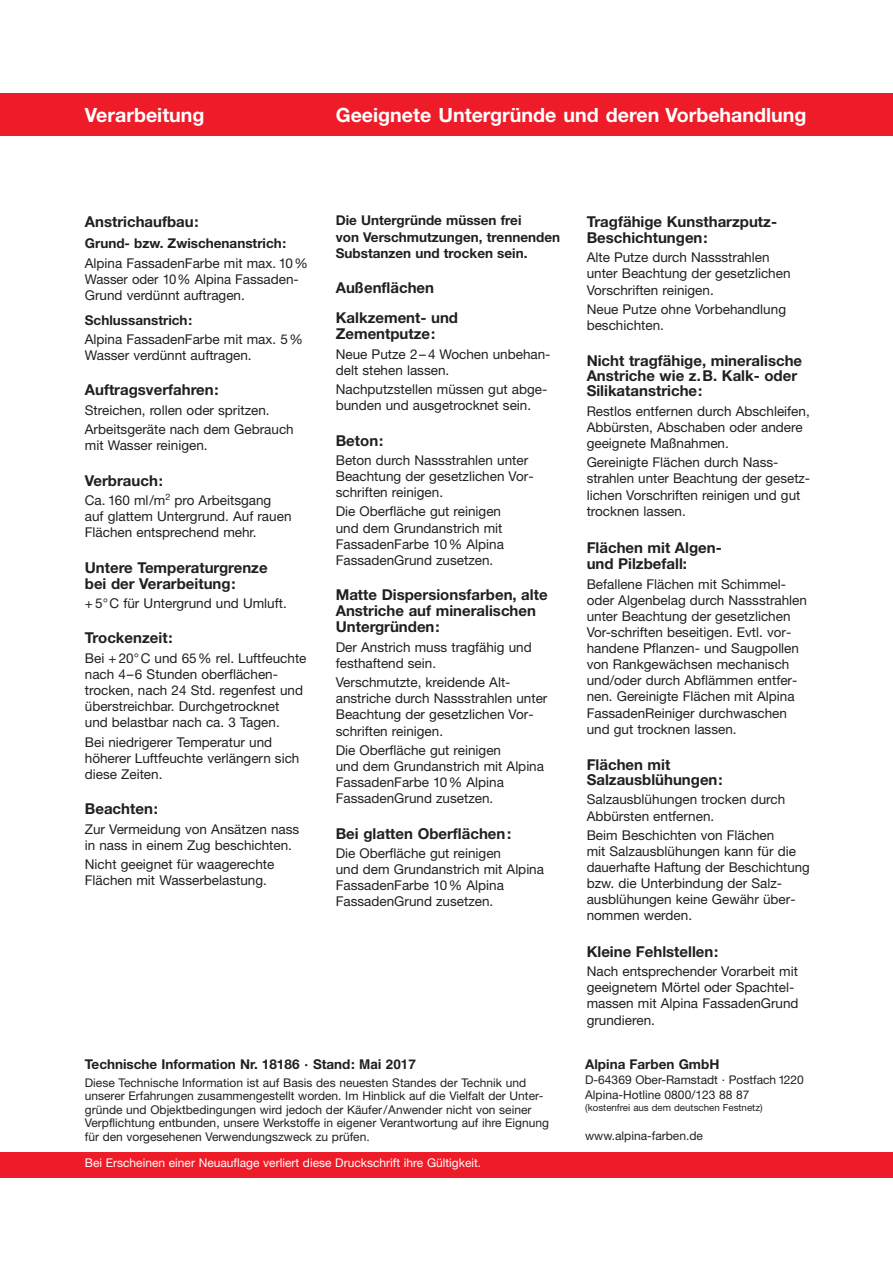
<style>
.page{position:relative;width:893px;height:1263px;background:#fff}
.page>*{position:absolute;margin:0;border:0;box-sizing:border-box;transform-origin:0 0}
.t1{font:700 19.65px "Helvetica Neue";color:#fff}
.t2{font:700 15px/16.2px "Helvetica Neue";color:#231f20}
.t3{font:13.5px/16px "Helvetica Neue LT Std";color:#231f20}
.t4{font:700 13.5px/16px "Helvetica Neue";color:#231f20}
.t5{font:12px/13.5px "Helvetica Neue";color:#231f20}
.t6{font:12px "Helvetica Neue";color:#fff}
.t7{font:12px "Helvetica Neue LT";color:#231f20}
.t8{font:9.75px "Helvetica Neue LT";color:#231f20}
.s1{font-family:"Helvetica LT"}
</style>
<div class="page">
<div style="left:0;top:1152px;width:892px;height:26px;background:#ee1c28"></div>
<div style="left:0;top:94px;width:892px;height:42px;background:#ee1c28"></div>
<h1 class="t1" style="left:85px;top:108px;width:121px">Verarbeitung</h1>
<h1 class="t1" style="left:336px;top:108px;width:472px">Geeignete Untergründe und deren Vorbehandlung</h1>
<p class="t2" style="left:85px;top:215px;width:115px">Anstrichaufbau:</p>
<p class="t4" style="left:85px;top:237px;width:203px">Grund- bzw. Zwischenanstrich:</p>
<p class="t3" style="left:85px;top:256px;width:225px">Alpina FassadenFarbe mit max. 10%<br>Wasser oder 10% Alpina Fassaden -<br>Grund verdünnt auftragen.</p>
<p class="t4" style="left:85px;top:313px;width:109px">Schlussanstrich:</p>
<p class="t3" style="left:85px;top:332px;width:220px">Alpina FassadenFarbe mit max. 5%<br>Wasser verdünnt auftragen.</p>
<p class="t2" style="left:85px;top:383px;width:135px">Auftragsverfahren:</p>
<p class="t3" style="left:85px;top:402px;width:210px;line-height:19.4px">Streichen, rollen oder spritzen.<br>Arbeitsgeräte nach dem Gebrauch</p>
<p class="t3" style="left:85px;top:439px;width:124px">mit Wasser reinigen.</p>
<p class="t2" style="left:85px;top:473px;width:80px">Verbrauch:</p>
<p class="t3" style="left:85px;top:493px;width:208px">Ca. 160 ml/m<sup>2</sup> pro Arbeitsgang auf glattem Untergrund. Auf rauen<br>Flächen entsprechend mehr.</p>
<p class="t2" style="left:85px;top:560px;width:184px">Untere Temperaturgrenze bei der Verarbeitung:</p>
<p class="t3" style="left:85px;top:597px;width:203px">+ 5°C für Untergrund und Umluft.</p>
<p class="t2" style="left:85px;top:631px;width:89px">Trockenzeit:</p>
<p class="t3" style="left:85px;top:651px;width:223px">Bei + 20°C und 65% rel. Luftfeuchte nach 4–6 Stunden oberflächen&shy;trocken, nach 24 Std. regenfest und überstreichbar. Durch ge trocknet<br>und belastbar nach ca. 3 Tagen.</p>
<p class="t3" style="left:85px;top:735px;width:216px">Bei niedrigerer Tempe ratur und höherer Luftfeuchte ver längern sich diese Zeiten.</p>
<p class="t2" style="left:85px;top:802px;width:75px">Beachten:</p>
<p class="t3" style="left:85px;top:822px;width:216px">Zur Vermeidung von Ansätzen nass in nass in einem Zug beschichten.</p>
<p class="t3" style="left:85px;top:858px;width:191px">Nicht geeignet für waagerechte<br>Flächen mit Wasserbelastung.</p>
<p class="t4" style="left:336px;top:214px;width:226px">Die Untergründe müssen frei<br>von Verschmutzungen, trennenden<br>Substanzen und trocken sein.</p>
<p class="t2" style="left:336px;top:274px;width:124px;line-height:30px">Außenflächen<br>Kalkzement- und</p>
<p class="t2" style="left:336px;top:327px;width:101px">Zementputze:</p>
<p class="t3" style="left:336px;top:347px;width:216px">Neue Putze 2– 4 Wochen unbehan&shy;delt stehen lassen.</p>
<p class="t3" style="left:336px;top:383px;width:213px">Nachputzstellen müssen gut abge&shy;bunden und ausgetrocknet sein.</p>
<p class="t2" style="left:336px;top:433px;width:49px">Beton:</p>
<p class="t3" style="left:336px;top:453px;width:199px">Beton durch Nassstrahlen unter<br>Beachtung der gesetzlichen Vor - schriften reinigen.</p>
<p class="t3" style="left:336px;top:505px;width:170px">Die Oberfläche gut reinigen und dem Grundanstrich mit<br>FassadenFarbe 10% Alpina<br>FassadenGrund zusetzen.</p>
<p class="t2" style="left:336px;top:588px;width:213px">Matte Dispersionsfarben, alte<br>Anstriche auf mineralischen<br>Untergründen:</p>
<p class="t3" style="left:336px;top:640px;width:198px">Der Anstrich muss tragfähig und fest haftend sein.</p>
<p class="t3" style="left:336px;top:676px;width:213px">Verschmutzte, kreidende Alt-<br>an striche durch Nassstrahlen unter<br>Be ach tung der gesetzlichen Vor - schriften reinigen.</p>
<p class="t3" style="left:336px;top:743px;width:210px">Die Oberfläche gut reinigen<br>und dem Grundanstrich mit Alpina<br>FassadenFarbe 10% Alpina<br>FassadenGrund zusetzen.</p>
<p class="t2" style="left:336px;top:827px;width:177px">Bei glatten Oberflächen:</p>
<p class="t3" style="left:336px;top:847px;width:210px">Die Oberfläche gut reinigen<br>und dem Grundanstrich mit Alpina<br>FassadenFarbe 10% Alpina<br>FassadenGrund zusetzen.</p>
<p class="t4" style="left:85px;top:1057px;width:332px">Technische Information Nr. 18186 · Stand: <span class="s1">Mai 2017</span></p>
<p class="t5" style="left:85px;top:1077px;width:466px">Diese Technische Information ist auf Basis des neuesten Standes der Technik und unserer Erfahrungen zusammengestellt worden. Im Hinblick auf die Vielfalt der Unter - gründe und Objektbedingungen wird jedoch der Käufer/Anwender nicht von seiner Verpflichtung entbunden, unsere Werkstoffe in eigener Verantwortung auf ihre Eignung für den vorgesehenen Verwendungszweck zu prüfen.</p>
<p class="t6" style="left:85px;top:1159px;width:398px">Bei Erscheinen einer Neuauflage verliert diese Druckschrift ihre Gültigkeit.</p>
<p class="t2" style="left:587px;top:215px;width:192px">Tragfähige Kunstharzputz-<br>Beschichtungen:</p>
<p class="t3" style="left:587px;top:251px;width:205px">Alte Putze durch Nassstrahlen unter Beachtung der gesetzlichen<br>Vor schriften reinigen.</p>
<p class="t3" style="left:587px;top:302px;width:201px">Neue Putze ohne Vorbehandlung beschichten.</p>
<p class="t2" style="left:587px;top:355px;width:217px;line-height:15px">Nicht tragfähige, mineralische<br>Anstriche wie z.B. Kalk- oder<br>Silikatanstriche:</p>
<p class="t3" style="left:587px;top:404px;width:225px">Restlos entfernen durch Abschleifen,<br>Abbürsten, Abschaben oder andere geeignete Maßnahmen.</p>
<p class="t3" style="left:587px;top:456px;width:225px">Gereinigte Flächen durch Nass - strahlen unter Be ach tung der gesetz&shy;lichen Vor schriften reinigen und gut trocknen lassen.</p>
<p class="t2" style="left:587px;top:541px;width:137px">Flächen mit Algen&shy;und Pilzbefall:</p>
<p class="t3" style="left:587px;top:577px;width:222px">Befallene Flächen mit Schimmel&shy;oder Algenbelag durch Nassstrahlen unter Beachtung der gesetzlichen Vor-schriften beseitigen. Evtl. vor&shy;handene Pflanzen- und Saugpollen von Rankgewächsen mechanisch und/oder durch Abflämmen entfer&shy;nen. Gereinigte Flächen mit Alpina FassadenReiniger durchwaschen und gut trocknen lassen.</p>
<p class="t2" style="left:587px;top:759px;width:137px;line-height:15px">Flächen mit<br>Salzausblühungen:</p>
<p class="t3" style="left:587px;top:793px;width:200px">Salzausblühungen trocken durch<br>Abbürsten entfernen.</p>
<p class="t3" style="left:587px;top:828px;width:225px">Beim Beschichten von Flächen<br>mit Salzausblühungen kann für die dauerhafte Haftung der Beschich tung bzw. die Unterbindung der Salz - ausblühungen keine Gewähr über&shy;nommen werden.</p>
<p class="t2" style="left:587px;top:945px;width:133px">Kleine Fehlstellen:</p>
<p class="t3" style="left:587px;top:965px;width:213px">Nach entsprechender Vorarbeit mit geeignetem Mörtel oder Spachtel - massen mit Alpina FassadenGrund grundieren.</p>
<p class="t4" style="left:585px;top:1057px;width:136px">Alpina Farben GmbH</p>
<p class="t5" style="left:585px;top:1074px;width:220px">D-64369 Ober-Ramstadt · Postfach 1220</p>
<p class="t7" style="left:585px;top:1091px;width:166px">Alpina-Hotline 0800/123 88 87</p>
<p class="t8" style="left:585px;top:1104px;width:179px">(kostenfrei aus dem deutschen Festnetz)</p>
<p class="t7" style="left:585px;top:1132px;width:119px">www.alpina-farben.de</p>
</div>
